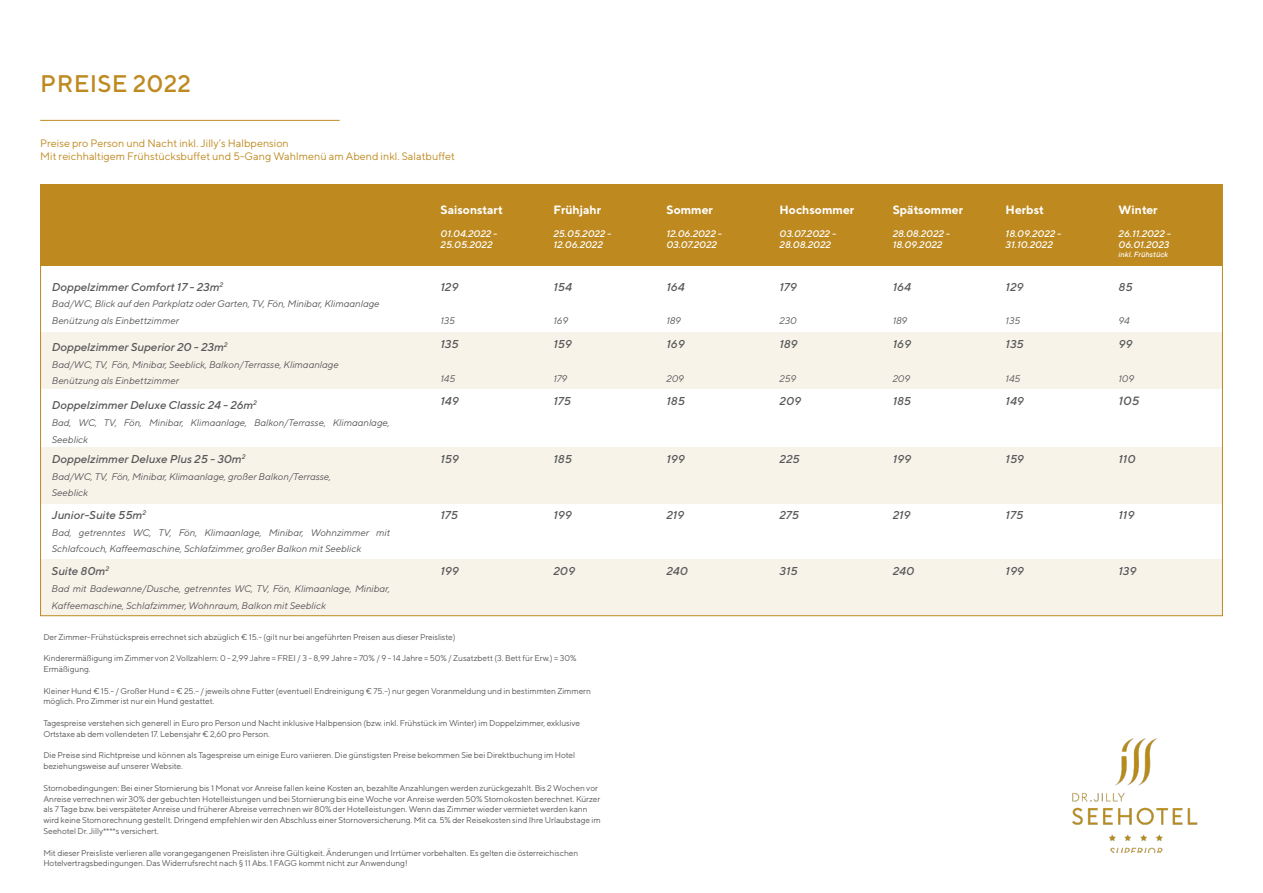
<style>
.page{position:relative;width:1263px;height:893px;background:#fff}
.page>*{position:absolute;margin:0;border:0;box-sizing:border-box;transform-origin:0 0}
.t1{font:500 24px "TT Norms";letter-spacing:.01em;color:#be8a20}
.t2{font:700 12px "TT Norms";color:#fff}
.t3{font:italic 500 12px "TT Norms";color:#57585a}
.t4{font:italic 500 11.4px "TT Norms";color:#57585a}
.t5{font:italic 500 11.25px "TT Norms";color:#57585a}
.t6{font:10.8px "TT Norms";color:#be8a20}
.t7{font:italic 9.6px/16.8px "TT Norms";color:#57585a}
.t8{font:italic 500 9.6px "TT Norms";color:#fff}
.t9{font:italic 9.45px "TT Norms";color:#57585a}
.t10{font:8.4px/10.8px "TT Norms";letter-spacing:-.01em;color:#57585a}
.t11{font:italic 500 7.5px "TT Norms";color:#fff}
.s1{font-size:9.6px}
</style>
<div class="page">
<div style="left:40px;top:184px;width:1182px;height:82px;background:#be8a20"></div>
<hr style="left:40px;top:120px;width:300px;height:1px;background:#be8a20">
<div style="left:40px;top:333px;width:1183px;height:56px;background:#f8f3e9"></div>
<div style="left:40px;top:448px;width:1183px;height:56px;background:#f8f3e9"></div>
<div style="left:40px;top:560px;width:1183px;height:56px;background:#f8f3e9"></div>
<img style="left:1072px;top:738px;width:126px;height:114px">
<p class="t1" style="left:40px;top:69px;width:152px">PREISE 2022</p>
<p class="t6" style="left:40px;top:136px;width:250px">Preise pro Person und Nacht inkl. Jilly’s Halbpension</p>
<p class="t6" style="left:40px;top:149px;width:416px">Mit reichhaltigem Frühstücksbuffet und 5-Gang Wahlmenü am Abend inkl. Salatbuffet</p>
<p class="t4" style="left:52px;top:279px;width:173px">Doppelzimmer Comfort 17 - 23m<sup>2</sup></p>
<p class="t7" style="left:52px;top:295px;width:329px">Bad/WC, Blick auf den Parkplatz oder Garten, TV, Fön, Minibar, Klimaanlage</p>
<p class="t7" style="left:52px;top:312px;width:129px">Benützung als Einbettzimmer</p>
<p class="t4" style="left:52px;top:340px;width:177px">Doppelzimmer Superior 20 - 23m<sup>2</sup></p>
<p class="t7" style="left:52px;top:356px;width:288px">Bad/WC, TV, Fön, Minibar, Seeblick, Balkon/Terrasse, Klimaanlage</p>
<p class="t7" style="left:52px;top:372px;width:129px">Benützung als Einbettzimmer</p>
<p class="t5" style="left:52px;top:398px;width:207px">Doppelzimmer Deluxe Classic 24 - 26m<sup>2</sup></p>
<p class="t9" style="left:52px;top:417px;width:340px">Bad, WC, TV, Fön, Minibar, Klimaanlage, Balkon/Terrasse, <span class="s1">Klimaanlage,</span></p>
<p class="t7" style="left:52px;top:431px;width:38px">Seeblick</p>
<p class="t4" style="left:52px;top:452px;width:195px">Doppelzimmer Deluxe Plus 25 - 30m<sup>2</sup></p>
<p class="t7" style="left:52px;top:468px;width:281px">Bad/WC, TV, Fön, Minibar, Klimaanlage, großer Balkon/Terrasse,</p>
<p class="t7" style="left:52px;top:484px;width:38px">Seeblick</p>
<p class="t4" style="left:52px;top:508px;width:96px">Junior-Suite 55m<sup>2</sup></p>
<p class="t7" style="left:52px;top:524px;width:340px">Bad, getrenntes WC, TV, Fön, Klimaanlage, Minibar, Wohnzimmer mit<br>Schlafcouch, Kaffeemaschine, Schlafzimmer, großer Balkon mit Seeblick</p>
<p class="t4" style="left:52px;top:564px;width:59px">Suite 80m<sup>2</sup></p>
<p class="t7" style="left:52px;top:580px;width:340px">Bad mit Badewanne/Dusche, getrenntes WC, TV, Fön, Klimaanlage, Minibar,<br>Kaffeemaschine, Schlafzimmer, Wohnraum, Balkon mit Seeblick</p>
<p class="t2" style="left:441px;top:202px;width:64px">Saisonstart</p>
<p class="t8" style="left:441px;top:227px;width:58px">01.04.2022 -</p>
<p class="t8" style="left:441px;top:239px;width:53px">25.05.2022</p>
<p class="t4" style="left:441px;top:279px;width:19px">129</p>
<p class="t7" style="left:441px;top:312px;width:16px">135</p>
<p class="t4" style="left:441px;top:337px;width:20px">135</p>
<p class="t7" style="left:441px;top:370px;width:16px">145</p>
<p class="t4" style="left:441px;top:394px;width:20px">149</p>
<p class="t4" style="left:441px;top:452px;width:20px">159</p>
<p class="t4" style="left:441px;top:508px;width:19px">175</p>
<p class="t4" style="left:441px;top:564px;width:20px">199</p>
<p class="t2" style="left:553px;top:202px;width:49px">Frühjahr</p>
<p class="t8" style="left:553px;top:227px;width:59px">25.05.2022 -</p>
<p class="t8" style="left:553px;top:239px;width:51px">12.06.2022</p>
<p class="t4" style="left:553px;top:279px;width:20px">154</p>
<p class="t7" style="left:553px;top:312px;width:16px">169</p>
<p class="t4" style="left:553px;top:337px;width:20px">159</p>
<p class="t7" style="left:553px;top:370px;width:15px">179</p>
<p class="t4" style="left:553px;top:394px;width:19px">175</p>
<p class="t4" style="left:553px;top:452px;width:20px">185</p>
<p class="t4" style="left:553px;top:508px;width:20px">199</p>
<p class="t4" style="left:553px;top:564px;width:23px">209</p>
<p class="t10" style="left:43px;top:631px;width:413px">Der Zimmer-Frühstückspreis errechnet sich abzüglich € 15.- (gilt nur bei angeführten Preisen aus dieser Preisliste)</p>
<p class="t10" style="left:43px;top:653px;width:534px">Kinderermäßigung im Zimmer von 2 Vollzahlern: 0 - 2,99 Jahre = FREI / 3 - 8,99 Jahre = 70% / 9 - 14 Jahre = 50% / Zusatzbett (3. Bett für Erw.) = 30%<br>Ermäßigung.</p>
<p class="t10" style="left:43px;top:685px;width:549px">Kleiner Hund € 15.- / Großer Hund = € 25.- / jeweils ohne Futter (eventuell Endreinigung € 75.-) nur gegen Voranmeldung und in bestimmten Zimmern möglich. Pro Zimmer ist nur ein Hund gestattet.</p>
<p class="t10" style="left:43px;top:717px;width:538px">Tagespreise verstehen sich generell in Euro pro Person und Nacht inklusive Halbpension (bzw. inkl. Frühstück im Winter) im Doppelzimmer, exklusive<br>Ortstaxe ab dem vollendeten 17. Lebensjahr € 2,60 pro Person.</p>
<p class="t10" style="left:43px;top:750px;width:533px">Die Preise sind Richtpreise und können als Tagespreise um einige Euro variieren. Die günstigsten Preise bekommen Sie bei Direktbuchung im Hotel beziehungsweise auf unserer Website.</p>
<p class="t10" style="left:43px;top:782px;width:559px">Stornobedingungen: Bei einer Stornierung bis 1 Monat vor Anreise fallen keine Kosten an, bezahlte Anzahlungen werden zurückgezahlt. Bis 2 Wochen vor Anreise verrechnen wir 30% der gebuchten Hotelleistungen und bei Stornierung bis eine Woche vor Anreise werden 50% Stornokosten berechnet. Kürzer als 7 Tage bzw. bei verspäteter Anreise und früherer Abreise verrechnen wir 80% der Hotelleistungen. Wenn das Zimmer wieder vermietet werden kann wird keine Stornorechnung gestellt. Dringend empfehlen wir den Abschluss einer Stornoversicherung. Mit ca. 5% der Reisekosten sind Ihre Urlaubstage im Seehotel Dr. Jilly****s versichert.</p>
<p class="t10" style="left:43px;top:847px;width:536px">Mit dieser Preisliste verlieren alle vorangegangenen Preislisten ihre Gültigkeit. Änderungen und Irrtümer vorbehalten. Es gelten die österreichischen<br>Hotelvertragsbedingungen. Das Widerrufsrecht nach § 11 Abs. 1 FAGG kommt nicht zur Anwendung!</p>
<p class="t2" style="left:666px;top:202px;width:48px">Sommer</p>
<p class="t8" style="left:666px;top:227px;width:57px">12.06.2022 -</p>
<p class="t8" style="left:666px;top:239px;width:52px">03.07.2022</p>
<p class="t4" style="left:666px;top:279px;width:20px">164</p>
<p class="t7" style="left:666px;top:312px;width:16px">189</p>
<p class="t4" style="left:666px;top:337px;width:20px">169</p>
<p class="t7" style="left:666px;top:370px;width:19px">209</p>
<p class="t4" style="left:666px;top:394px;width:20px">185</p>
<p class="t4" style="left:666px;top:452px;width:20px">199</p>
<p class="t4" style="left:666px;top:508px;width:19px">219</p>
<p class="t4" style="left:666px;top:564px;width:23px">240</p>
<p class="t2" style="left:779px;top:202px;width:76px">Hochsommer</p>
<p class="t8" style="left:779px;top:227px;width:58px">03.07.2022 -</p>
<p class="t8" style="left:779px;top:239px;width:53px">28.08.2022</p>
<p class="t4" style="left:779px;top:279px;width:19px">179</p>
<p class="t7" style="left:779px;top:312px;width:19px">230</p>
<p class="t4" style="left:779px;top:337px;width:19px">189</p>
<p class="t7" style="left:779px;top:370px;width:18px">259</p>
<p class="t4" style="left:779px;top:394px;width:23px">209</p>
<p class="t2" style="left:893px;top:202px;width:72px">Spätsommer</p>
<p class="t8" style="left:893px;top:227px;width:59px">28.08.2022 -</p>
<p class="t8" style="left:893px;top:239px;width:51px">18.09.2022</p>
<p class="t4" style="left:893px;top:279px;width:20px">164</p>
<p class="t7" style="left:893px;top:312px;width:16px">189</p>
<p class="t4" style="left:893px;top:337px;width:20px">169</p>
<p class="t7" style="left:893px;top:370px;width:19px">209</p>
<p class="t4" style="left:893px;top:394px;width:20px">185</p>
<p class="t2" style="left:1006px;top:202px;width:40px">Herbst</p>
<p class="t8" style="left:1006px;top:227px;width:57px">18.09.2022 -</p>
<p class="t8" style="left:1006px;top:239px;width:49px">31.10.2022</p>
<p class="t4" style="left:1006px;top:279px;width:19px">129</p>
<p class="t7" style="left:1006px;top:312px;width:16px">135</p>
<p class="t4" style="left:1006px;top:337px;width:20px">135</p>
<p class="t7" style="left:1006px;top:370px;width:16px">145</p>
<p class="t4" style="left:1006px;top:394px;width:20px">149</p>
<p class="t2" style="left:1118px;top:202px;width:41px">Winter</p>
<p class="t8" style="left:1118px;top:227px;width:54px">26.11.2022 -</p>
<p class="t8" style="left:1118px;top:239px;width:52px">06.01.2023</p>
<p class="t11" style="left:1118px;top:250px;width:51px">inkl. Frühstück</p>
<p class="t4" style="left:1118px;top:279px;width:16px">85</p>
<p class="t7" style="left:1118px;top:312px;width:13px">94</p>
<p class="t4" style="left:1118px;top:337px;width:15px">99</p>
<p class="t7" style="left:1118px;top:370px;width:17px">109</p>
<p class="t3" style="left:1118px;top:394px;width:22px">105</p>
<p class="t4" style="left:779px;top:452px;width:22px">225</p>
<p class="t4" style="left:893px;top:452px;width:20px">199</p>
<p class="t4" style="left:1006px;top:452px;width:20px">159</p>
<p class="t4" style="left:1118px;top:452px;width:18px">110</p>
<p class="t4" style="left:779px;top:508px;width:21px">275</p>
<p class="t4" style="left:893px;top:508px;width:19px">219</p>
<p class="t4" style="left:1006px;top:508px;width:19px">175</p>
<p class="t4" style="left:1118px;top:508px;width:17px">119</p>
<p class="t4" style="left:779px;top:564px;width:20px">315</p>
<p class="t4" style="left:893px;top:564px;width:23px">240</p>
<p class="t4" style="left:1006px;top:564px;width:20px">199</p>
<p class="t4" style="left:1118px;top:564px;width:19px">139</p>
</div>
